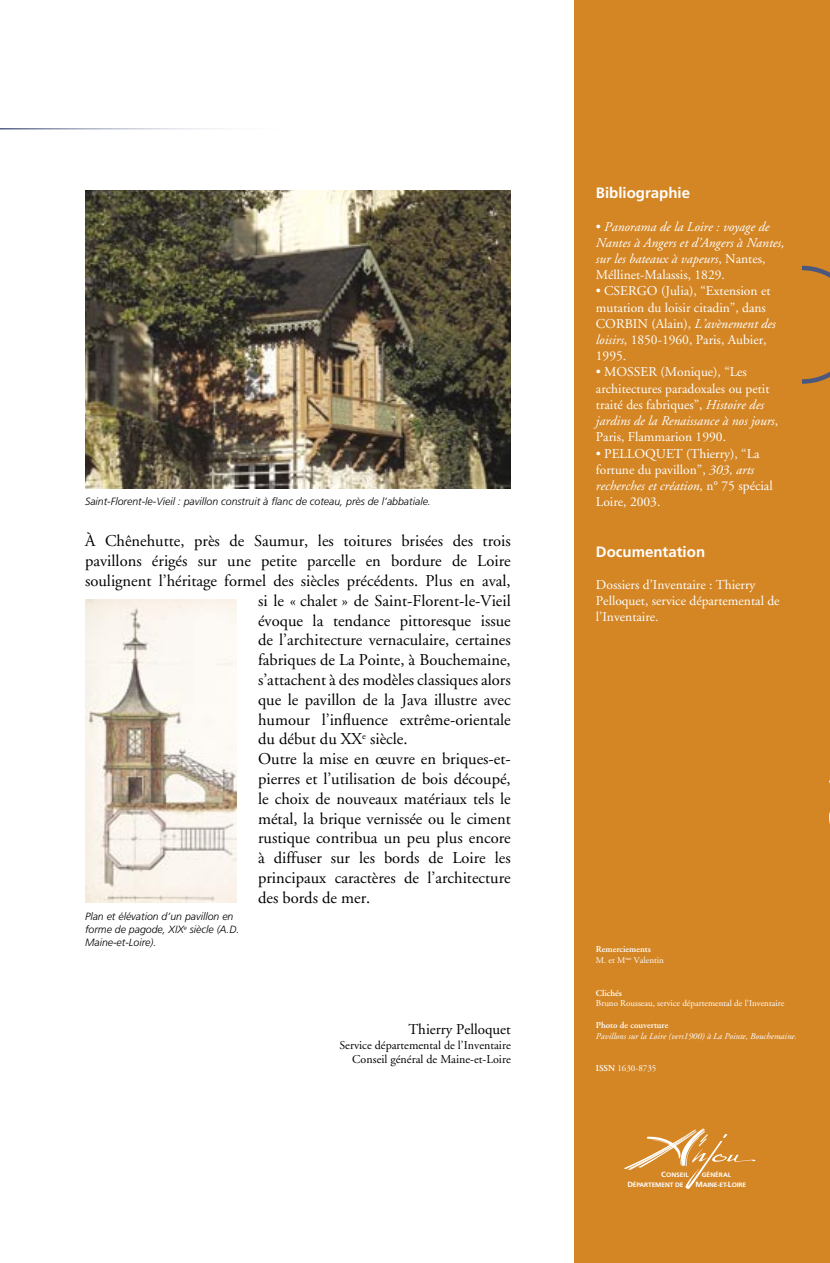
<style>
.page{position:relative;width:830px;height:1263px;background:#fff}
.page>*{position:absolute;margin:0;border:0;box-sizing:border-box;transform-origin:0 0}
.Body_Text{font:16.5px/19.8px "Adobe Garamond";color:#000;text-align:justify}
.Titre{font:700 15px "Frutiger";color:#fff}
.t1{font:15px "Adobe Garamond";color:#000}
.Body_Text-2{font:13.5px/16.2px "Adobe Garamond";color:#fff}
.Body_Text-3{font:italic 13.5px/16.2px "Adobe Garamond";color:#fff}
.t2{font:12px "Adobe Garamond";color:#000}
.Body_Text-4{font:italic 300 10.5px/12.6px "Frutiger";color:#000}
.Style_de_paragraphe_1{font:9px "Adobe Garamond";color:#fff}
.Style_de_paragraphe_1-2{font:italic 9px "Adobe Garamond";color:#fff}
.Style_de_paragraphe_1-3{font:600 9px "Adobe Garamond";color:#fff}
.t3{font:700 6.3px "Frutiger";letter-spacing:-.02em;color:#fff;scale:1.05 1}
.t4{font:700 6.3px "Frutiger";color:#fff;scale:1.05 1}
.s1{font-style:normal}
.s2{font-style:italic}
.s3{font-weight:600}
.s4{font-size:7.5px}
</style>
<div class="page">
<div style="left:801px;top:0;width:28px;height:1263px;background:#d48625"></div>
<svg style="left:802px;top:266px;width:27px;height:118px"></svg>
<div style="left:574px;top:0;width:227px;height:1263px;background:#d48625"></div>
<svg style="left:623px;top:1128px;width:132px;height:61px"></svg>
<img style="left:85px;top:190px;width:425px;height:299px">
<img style="left:85px;top:600px;width:152px;height:303px">
<p class="Body_Text-4" style="left:85px;top:495px;width:347px">Saint-Florent-le-Vieil : pavillon construit à flanc de coteau, près de l’abbatiale.</p>
<p class="Body_Text" style="left:85px;top:532px;width:427px">À Chênehutte, près de Saumur, les toitures brisées des trois</p>
<p class="Body_Text" style="left:85px;top:551px;width:427px">pavillons érigés sur une petite parcelle en bordure de Loire</p>
<p class="Body_Text" style="left:85px;top:571px;width:427px">soulignent l’héritage formel des siècles précédents. Plus en aval,</p>
<p class="Body_Text" style="left:258px;top:591px;width:254px">si le « chalet » de Saint-Florent-le-Vieil</p>
<p class="Body_Text" style="left:258px;top:611px;width:254px">évoque la tendance pittoresque issue</p>
<p class="Body_Text" style="left:258px;top:631px;width:254px">de l’architecture vernaculaire, certaines</p>
<p class="Body_Text" style="left:258px;top:650px;width:254px">fabriques de La Pointe, à Bouchemaine,</p>
<p class="Body_Text" style="left:258px;top:670px;width:254px">s’attachent à des modèles classiques alors</p>
<p class="Body_Text" style="left:258px;top:690px;width:254px">que le pavillon de la Java illustre avec</p>
<p class="Body_Text" style="left:258px;top:710px;width:254px">humour l’influence extrême-orientale</p>
<p class="Body_Text" style="left:258px;top:730px;width:151px">du début du XX<sup>e</sup> siècle.</p>
<p class="Body_Text" style="left:258px;top:749px;width:254px">Outre la mise en œuvre en briques-et&shy;pierres et l’utilisation de bois découpé, le choix de nouveaux matériaux tels le métal, la brique vernissée ou le ciment rustique contribua un peu plus encore à diffuser sur les bords de Loire les principaux caractères de l’architecture des bords de mer.</p>
<p class="Body_Text-4" style="left:85px;top:910px;width:156px">Plan et élévation d’un pavillon en forme de pagode, XIX<sup>e</sup> siècle (A.D.<br>Maine-et-Loire).</p>
<p class="t1" style="left:408px;top:1021px;width:104px">Thierry Pelloquet</p>
<p class="t2" style="left:339px;top:1038px;width:173px">Service départemental de l’Inventaire</p>
<p class="t2" style="left:352px;top:1053px;width:160px">Conseil général de Maine-et-Loire</p>
<p class="Titre" style="left:595px;top:184px;width:96px">Bibliographie</p>
<p class="Body_Text-3" style="left:595px;top:219px;width:190px"><span class="s1">•</span> Panorama de la Loire : voyage de<br>Nantes à Angers et d’Angers à Nantes, sur les bateaux à vapeurs<span class="s1">, Nantes,<br>Méllinet-Malassis, 1829.</span></p>
<p class="Body_Text-2" style="left:595px;top:283px;width:181px">• CSERGO (Julia), “Extension et mutation du loisir citadin”, dans<br>CORBIN (Alain), <span class="s2">L’avènement des loisirs</span>, 1850-1960, Paris, Aubier,<br>1995.</p>
<p class="Body_Text-2" style="left:595px;top:364px;width:184px">• MOSSER (Monique), “Les architectures paradoxales ou petit traité des fabriques”, <span class="s2">Histoire des jardins de la Renaissance à nos jours</span>,<br>Paris, Flammarion 1990.</p>
<p class="Body_Text-2" style="left:595px;top:445px;width:178px">• PELLOQUET (Thierry), “La fortune du pavillon”, <span class="s2">303, arts recherches et création</span>, n° 75 spécial<br>Loire, 2003.</p>
<p class="Titre" style="left:595px;top:542px;width:111px">Documentation</p>
<p class="Body_Text-2" style="left:595px;top:577px;width:185px">Dossiers d’Inventaire : Thierry<br>Pelloquet, service départemental de l’Inventaire.</p>
<p class="Style_de_paragraphe_1-3" style="left:595px;top:945px;width:56px">Remerciements</p>
<p class="Style_de_paragraphe_1" style="left:595px;top:955px;width:69px">M. et M<sup>me</sup> Valentin</p>
<p class="Style_de_paragraphe_1-3" style="left:595px;top:988px;width:28px">Clichés</p>
<p class="Style_de_paragraphe_1" style="left:595px;top:999px;width:190px">Bruno Rousseau, service départemental de l’Inventaire</p>
<p class="Style_de_paragraphe_1-3" style="left:595px;top:1020px;width:74px">Photo de couverture</p>
<p class="Style_de_paragraphe_1-2" style="left:595px;top:1031px;width:202px">Pavillons sur la Loire (vers1900) à La Pointe, Bouchemaine.</p>
<p class="Style_de_paragraphe_1" style="left:595px;top:1063px;width:62px"><span class="s3">ISSN</span> 1630-8735</p>
<p class="t3" style="left:661px;top:1171px;width:28px"><span class="s4">C</span>ONSEIL</p>
<p class="t4" style="left:701px;top:1171px;width:29px">GÉNÉRAL</p>
<p class="t3" style="left:627px;top:1181px;width:55px"><span class="s4">D</span>ÉPARTEMENT DE</p>
<p class="t3" style="left:695px;top:1181px;width:50px"><span class="s4">M</span>AINE-ET-<span class="s4">L</span>OIRE</p>
</div>
